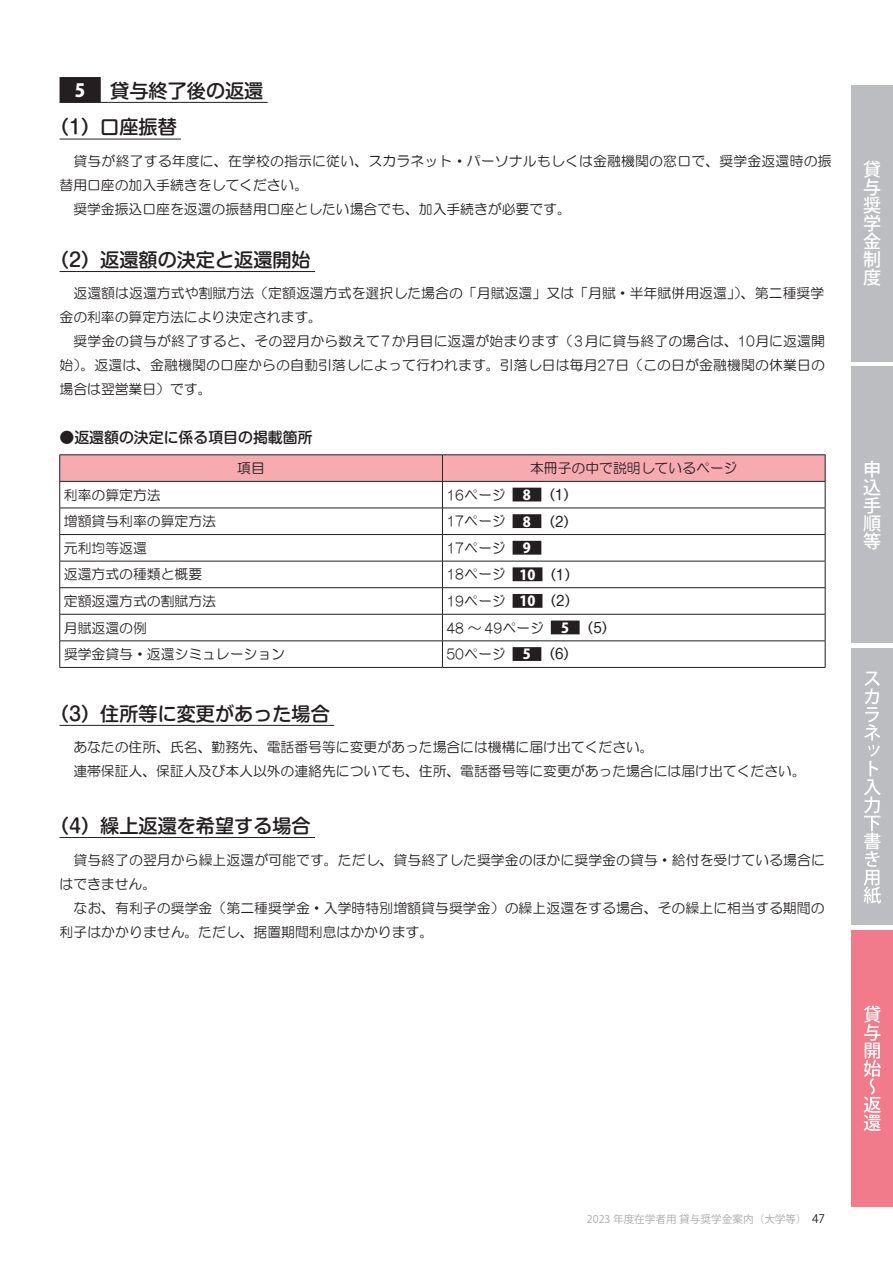
<style>
.page{position:relative;width:893px;height:1263px;background:#fff}
.page>*{position:absolute;margin:0;border:0;box-sizing:border-box;transform-origin:0 0}
.t1{font:500 19.2px/36.8px "Shin M Go Pr 6";color:#231f20}
.t2{font:500 18px "Koz Go Pro";color:#fff}
.t3{font:800 18px "Koz Go Pro";color:#fff}
.t4{font:500 14.85px "Shin M Go Pr 6";color:#231f20}
.t5{font:13.8px/23.9px "HG Maru Gothic MPRO";letter-spacing:.005em;color:#231f20}
.t6{font:13.8px "HG Maru Gothic MPRO";letter-spacing:.005em;color:#231f20;scale:.8 1}
.t7{font:10.65px "Koz Go Pro";color:#a8a9ad}
.s1{font-family:"Koz Go Pro";font-weight:800;color:#fff}
.s2{font-family:"Shin M Go Pr 6"}
.s3{font-size:11.7px;color:#231f20}
</style>
<div class="page">
<hr style="left:60px;top:102px;width:208px;height:1px;background:#231f20">
<div style="left:60px;top:77px;width:41px;height:26px;background:#231f20"></div>
<hr style="left:60px;top:139px;width:121px;height:1px;background:#231f20">
<hr style="left:60px;top:271px;width:255px;height:1px;background:#231f20">
<hr style="left:60px;top:725px;width:274px;height:1px;background:#231f20">
<hr style="left:60px;top:837px;width:255px;height:1px;background:#231f20">
<hr style="left:60px;top:454px;width:382px;height:1px;background:#231f20">
<hr style="left:442px;top:454px;width:383px;height:1px;background:#231f20">
<svg style="left:59px;top:455px;width:767px;height:212px"></svg>
<hr style="left:60px;top:667px;width:382px;height:1px;background:#231f20">
<hr style="left:442px;top:667px;width:383px;height:1px;background:#231f20">
<div style="left:513px;top:488px;width:28px;height:13px;background:#231f20"></div>
<div style="left:513px;top:514px;width:28px;height:14px;background:#231f20"></div>
<div style="left:513px;top:541px;width:28px;height:14px;background:#231f20"></div>
<div style="left:513px;top:567px;width:29px;height:14px;background:#231f20"></div>
<div style="left:513px;top:594px;width:29px;height:14px;background:#231f20"></div>
<div style="left:551px;top:620px;width:29px;height:14px;background:#231f20"></div>
<div style="left:513px;top:647px;width:28px;height:14px;background:#231f20"></div>
<div style="left:851px;top:85px;width:42px;height:276px;background:#bcbdc0"></div>
<div style="left:851px;top:367px;width:42px;height:276px;background:#bcbdc0"></div>
<div style="left:851px;top:648px;width:42px;height:277px;background:#bcbdc0"></div>
<svg style="left:864px;top:671px;width:17px;height:233px"></svg>
<div style="left:851px;top:930px;width:42px;height:276px;background:#f27b8b"></div>
<svg style="left:864px;top:1006px;width:17px;height:125px"></svg>
<h1 class="t1" style="left:50px;top:71px;width:215px;text-indent:60px">貸与終了後の返還（1）口座振替</h1>
<h2 class="t3" style="left:75px;top:79px;width:12px">5</h2>
<p class="t5" style="left:60px;top:149px;width:773px">　貸与が終了する年度に、在学校の指示に従い、スカラネット・パーソナルもしくは金融機関の窓口で、奨学金返還時の振替用口座の加入手続きをしてください。<br>　奨学金振込口座を返還の振替用口座としたい場合でも、加入手続きが必要です。</p>
<h1 class="t1" style="left:50px;top:240px;width:262px">（2）返還額の決定と返還開始</h1>
<p class="t5" style="left:60px;top:282px;width:767px">　返還額は返還方式や割賦方法（定額返還方式を選択した場合の「月賦返還」又は「月賦・半年賦併用返還」）、第二種奨学金の利率の算定方法により決定されます。<br>　奨学金の貸与が終了すると、その翌月から数えて７か月目に返還が始まります（３月に貸与終了の場合は、10月に返還開始）。返還は、金融機関の口座からの自動引落しによって行われます。引落し日は毎月27日（この日が金融機関の休業日の場合は翌営業日）です。</p>
<p class="t4" style="left:60px;top:425px;width:254px">●返還額の決定に係る項目の掲載箇所</p>
<p class="t5" style="left:237px;top:456px;width:29px">項目</p>
<p class="t5" style="left:530px;top:456px;width:209px">本冊子の中で説明しているページ</p>
<p class="t5" style="left:64px;top:483px;width:98px">利率の算定方法</p>
<p class="t6" style="left:447px;top:488px;width:165px">16ページ <span class="s1">8</span> <span class="s2">（1）</span></p>
<p class="t5" style="left:64px;top:509px;width:154px">増額貸与利率の算定方法</p>
<p class="t6" style="left:447px;top:514px;width:165px">17ページ <span class="s1">8</span> <span class="s2">（2）</span></p>
<p class="t5" style="left:64px;top:536px;width:84px">元利均等返還</p>
<p class="t6" style="left:447px;top:541px;width:107px">17ページ <span class="s1">9</span></p>
<p class="t5" style="left:64px;top:562px;width:140px">返還方式の種類と概要</p>
<p class="t6" style="left:447px;top:567px;width:166px">18ページ <span class="s1">10</span> <span class="s2">（1）</span></p>
<p class="t5" style="left:64px;top:589px;width:154px">定額返還方式の割賦方法</p>
<p class="t6" style="left:447px;top:594px;width:166px">19ページ <span class="s1">10</span> <span class="s2">（2）</span></p>
<p class="t5" style="left:64px;top:616px;width:84px">月賦返還の例</p>
<p class="t6" style="left:447px;top:621px;width:213px">48 ～ 49ページ <span class="s1">5</span> <span class="s2">（5）</span></p>
<p class="t5" style="left:64px;top:642px;width:223px">奨学金貸与・返還シミュレーション</p>
<p class="t6" style="left:447px;top:647px;width:165px">50ページ <span class="s1">5</span> <span class="s2">（6）</span></p>
<h1 class="t1" style="left:50px;top:694px;width:281px">（3）住所等に変更があった場合</h1>
<p class="t5" style="left:60px;top:735px;width:748px">　あなたの住所、氏名、勤務先、電話番号等に変更があった場合には機構に届け出てください。<br>　連帯保証人、保証人及び本人以外の連絡先についても、住所、電話番号等に変更があった場合には届け出てください。</p>
<h1 class="t1" style="left:50px;top:806px;width:262px">（4）繰上返還を希望する場合</h1>
<p class="t5" style="left:60px;top:847px;width:767px">　貸与終了の翌月から繰上返還が可能です。ただし、貸与終了した奨学金のほかに奨学金の貸与・給付を受けている場合にはできません。<br>　なお、有利子の奨学金（第二種奨学金・入学時特別増額貸与奨学金）の繰上返還をする場合、その繰上に相当する期間の利子はかかりません。ただし、据置期間利息はかかります。</p>
<h2 class="t2" style="left:863px;top:158px;width:20px">貸</h2>
<h2 class="t2" style="left:863px;top:176px;width:20px">与</h2>
<h2 class="t2" style="left:863px;top:194px;width:20px">奨</h2>
<h2 class="t2" style="left:863px;top:212px;width:20px">学</h2>
<h2 class="t2" style="left:863px;top:230px;width:20px">金</h2>
<h2 class="t2" style="left:863px;top:248px;width:20px">制</h2>
<h2 class="t2" style="left:863px;top:266px;width:20px">度</h2>
<h2 class="t2" style="left:863px;top:458px;width:20px">申</h2>
<h2 class="t2" style="left:863px;top:476px;width:20px">込</h2>
<h2 class="t2" style="left:863px;top:494px;width:20px">手</h2>
<h2 class="t2" style="left:863px;top:512px;width:20px">順</h2>
<h2 class="t2" style="left:863px;top:530px;width:20px">等</h2>
<p class="t7" style="left:587px;top:1212px;width:239px">2023 年度在学者用 貸与奨学金案内（大学等） <span class="s3">47</span></p>
</div>
